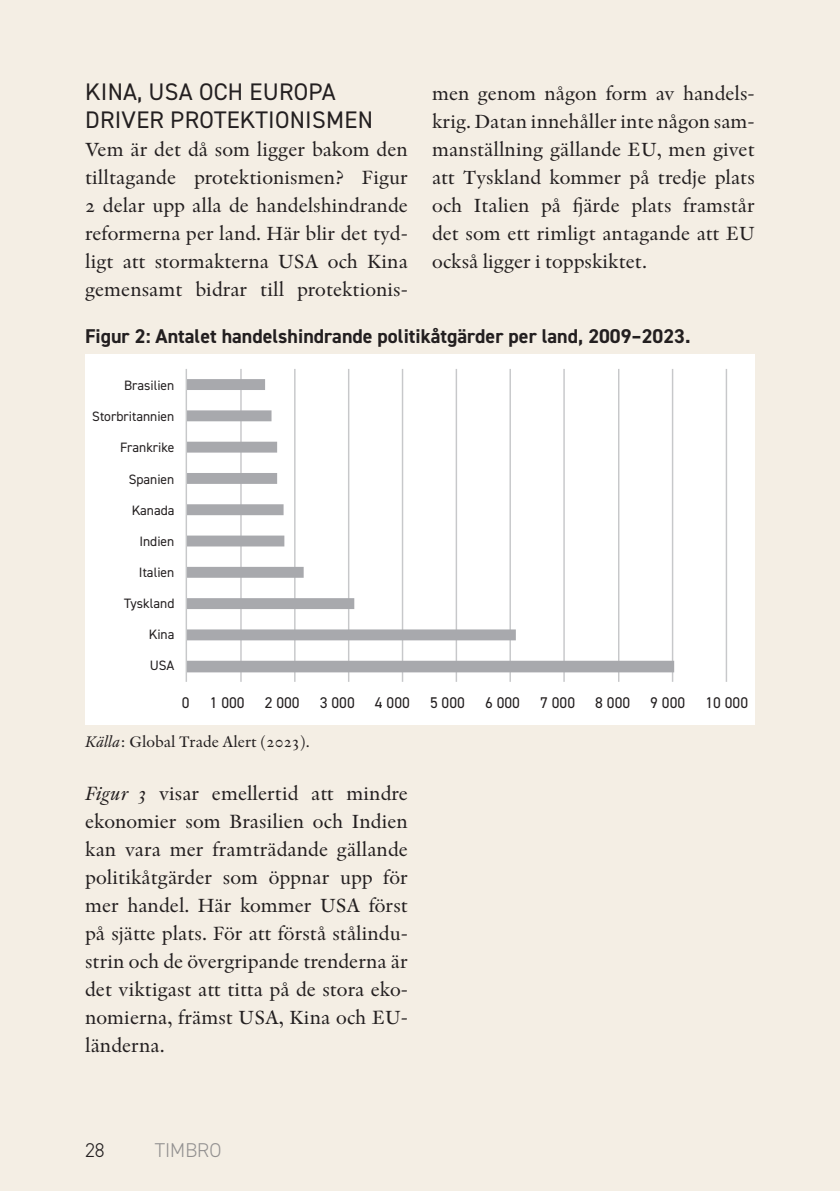
<style>
.page{position:relative;width:840px;height:1191px;background:#fff}
.page>*{position:absolute;margin:0;border:0;box-sizing:border-box;transform-origin:0 0}
.Mellanrubrik{font:24px/28px "DIN2014";letter-spacing:.01em;color:#231f20}
.Brödtext_efter_rubrik{font:20px/28px "Indigo Antiqua Pro Text";color:#231f20;text-align:justify}
.Bild_rubrik{font:700 20px "DIN2014";color:#231f20}
.t1{font:300 20px "DIN2014";color:#929090}
.t2{font:300 20px "DIN2014";color:#231f20}
.t3{font:700 19.4px "DIN2014";letter-spacing:-.015em;color:#231f20}
.Brödtext_indrag{font:16px "Indigo Antiqua Pro Text";color:#231f20}
.t4{font:15.6px "DIN2014";color:#231f20}
.t5{font:13.6px "DIN2014";color:#231f20}
.s1{font-family:"Indigo Antiqua 2";font-style:italic}
</style>
<div class="page">
<div style="left:0;top:0;width:839px;height:1191px;background:#f4eee4"></div>
<div style="left:85px;top:354px;width:669px;height:371px;background:#fff"></div>
<hr style="left:240px;top:369px;width:1px;height:313px;background:#c7c8ca">
<hr style="left:294px;top:369px;width:1px;height:313px;background:#c7c8ca">
<hr style="left:348px;top:369px;width:1px;height:313px;background:#c7c8ca">
<hr style="left:401px;top:369px;width:2px;height:313px;background:#c7c8ca">
<hr style="left:455px;top:369px;width:2px;height:313px;background:#c7c8ca">
<hr style="left:509px;top:369px;width:1px;height:313px;background:#c7c8ca">
<hr style="left:563px;top:369px;width:1px;height:313px;background:#c7c8ca">
<hr style="left:617px;top:369px;width:2px;height:313px;background:#c7c8ca">
<hr style="left:671px;top:369px;width:2px;height:313px;background:#c7c8ca">
<hr style="left:725px;top:369px;width:1px;height:313px;background:#c7c8ca">
<svg style="left:187px;top:379px;width:486px;height:293px"></svg>
<hr style="left:185px;top:369px;width:2px;height:313px;background:#c7c8ca">
<p class="Mellanrubrik" style="left:85px;top:77px;width:289px">KINA, USA OCH EUROPA<br>DRIVER PROTEKTIONISMEN</p>
<p class="Brödtext_efter_rubrik" style="left:85px;top:136px;width:324px">Vem är det då som ligger bakom den tilltagande protektionismen? Figur 2 delar upp alla de handelshindrande reformerna per land. Här blir det tyd&shy;ligt att stormakterna USA och Kina gemensamt bidrar till protektionis-</p>
<p class="Brödtext_efter_rubrik" style="left:432px;top:80px;width:324px">men genom någon form av handels&shy;krig. Datan innehåller inte någon sam&shy;manställning gällande EU, men givet att Tyskland kommer på tredje plats och Italien på fjärde plats framstår det som ett rimligt antagande att EU också ligger i toppskiktet.</p>
<p class="t3" style="left:186px;top:320px;width:495px">Antalet handelshindrande politikåtgärder per land, 2009–2023</p>
<p class="Bild_rubrik" style="left:85px;top:322px;width:606px">Figur 2: Antalet handelshindrande politikåtgärder per land, 2009–2023.</p>
<p class="t5" style="left:124px;top:377px;width:52px">Brasilien</p>
<p class="t5" style="left:92px;top:408px;width:84px">Storbritannien</p>
<p class="t5" style="left:120px;top:439px;width:56px">Frankrike</p>
<p class="t5" style="left:129px;top:470px;width:47px">Spanien</p>
<p class="t5" style="left:132px;top:501px;width:44px">Kanada</p>
<p class="t5" style="left:139px;top:532px;width:36px">Indien</p>
<p class="t5" style="left:139px;top:564px;width:37px">Italien</p>
<p class="t5" style="left:124px;top:595px;width:52px">Tyskland</p>
<p class="t5" style="left:149px;top:626px;width:27px">Kina</p>
<p class="t5" style="left:150px;top:657px;width:26px">USA</p>
<p class="t4" style="left:182px;top:693px;width:9px">0</p>
<p class="t4" style="left:209px;top:693px;width:36px">1 000</p>
<p class="t4" style="left:264px;top:693px;width:36px">2 000</p>
<p class="t4" style="left:319px;top:693px;width:36px">3 000</p>
<p class="t4" style="left:375px;top:693px;width:36px">4 000</p>
<p class="t4" style="left:430px;top:693px;width:36px">5 000</p>
<p class="t4" style="left:485px;top:693px;width:36px">6 000</p>
<p class="t4" style="left:540px;top:693px;width:36px">7 000</p>
<p class="t4" style="left:595px;top:693px;width:36px">8 000</p>
<p class="t4" style="left:650px;top:693px;width:36px">9 000</p>
<p class="t4" style="left:705px;top:693px;width:44px">10 000</p>
<p class="Brödtext_indrag" style="left:85px;top:732px;width:226px"><span class="s1">Källa</span>: Global Trade Alert (2023).</p>
<p class="Brödtext_efter_rubrik" style="left:85px;top:780px;width:324px"><span class="s1">Figur 3</span> visar emellertid att mindre ekonomier som Brasilien och Indien kan vara mer framträdande gällande politikåtgärder som öppnar upp för mer handel. Här kommer USA först på sjätte plats. För att förstå stålindu&shy;strin och de övergripande trenderna är det viktigast att titta på de stora eko&shy;nomierna, främst USA, Kina och EU&shy;länderna.</p>
<p class="t2" style="left:85px;top:1137px;width:21px">28</p>
<p class="t1" style="left:155px;top:1137px;width:68px">TIMBRO</p>
</div>
